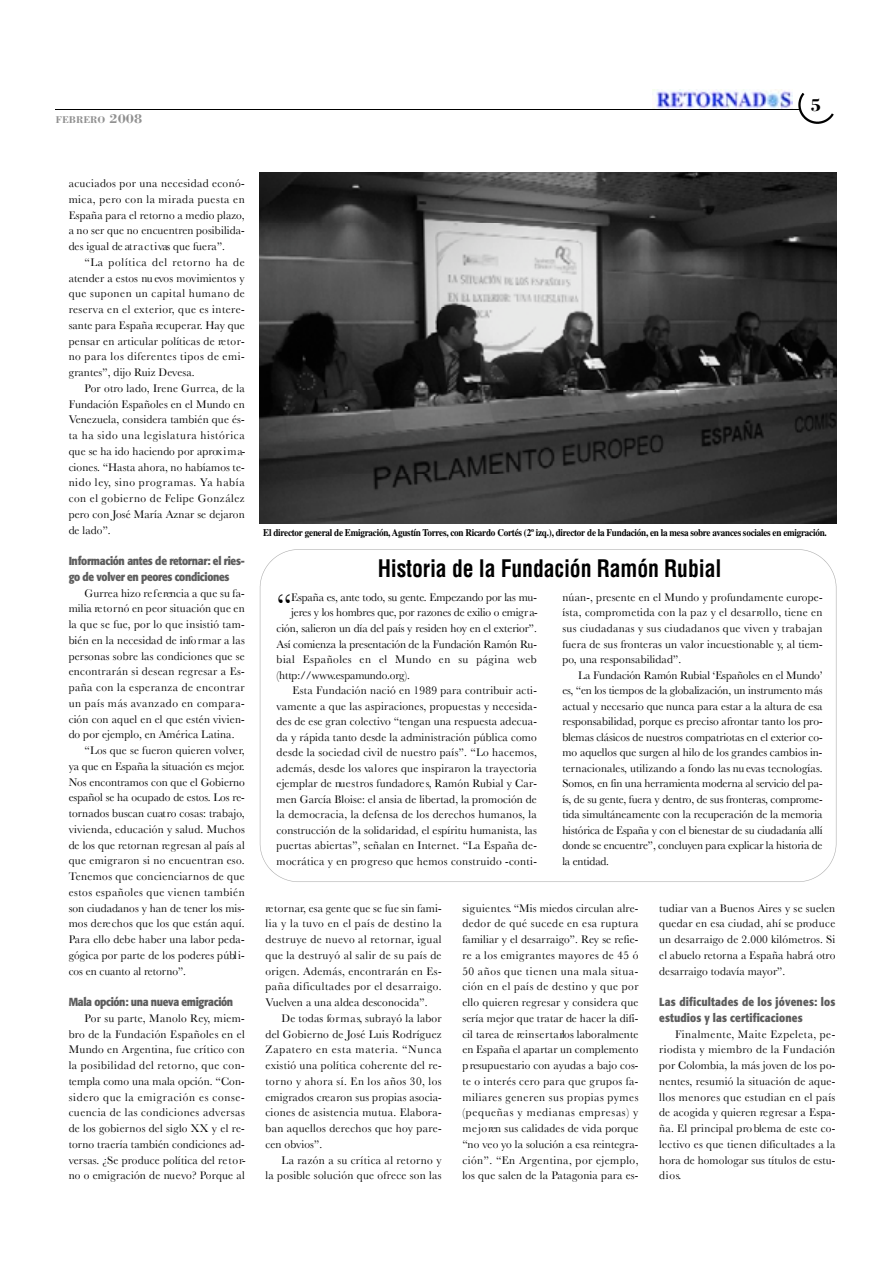
<style>
.page{position:relative;width:893px;height:1263px;background:#fff}
.page>*{position:absolute;margin:0;border:0;box-sizing:border-box;transform-origin:0 0}
.t1{font:33.15px "Baskerville";color:#000}
.t2{font:700 condensed 23.55px "Helvetica";letter-spacing:-.005em;color:#000;scale:.92 1}
.t3{font:700 18px "Bodoni";color:#000}
.t4{font:11.55px/15.8px "Baskerville";letter-spacing:.015em;color:#000;text-align:justify}
.t5{font:11.55px "Baskerville";letter-spacing:-.01em;color:#000}
.t6{font:700 11.55px/15.6px "Formata";letter-spacing:-.025em;color:#5e5e5e;scale:.87 1}
.t7{font:11.55px "Baskerville";letter-spacing:.04em;color:#000}
.t8{font:700 11.55px/15.8px "Formata";letter-spacing:.015em;color:#5e5e5e;scale:.87 1}
.t9{font:11.55px "Baskerville";letter-spacing:.045em;color:#000}
.t10{font:11.55px "Baskerville";letter-spacing:.05em;color:#000}
.t11{font:700 10.05px "Times";letter-spacing:-.025em;color:#000;scale:.9 1}
.t12{font:700 10.05px "Bodoni";color:#919191}
.s1{font-size:13.5px}
</style>
<div class="page">
<img style="left:653px;top:89px;width:139px;height:20px">
<hr style="left:55px;top:109px;width:780px;height:1px;background:#000">
<svg style="left:798px;top:93px;width:37px;height:31px"></svg>
<img style="left:260px;top:172px;width:576px;height:352px">
<svg style="left:260px;top:549px;width:576px;height:333px"></svg>
<p class="t12" style="left:56px;top:116px;width:88px">FEBRERO <span class="s1">2008</span></p>
<h3 class="t3" style="left:810px;top:99px;width:12px">5</h3>
<p class="t4" style="left:69px;top:176px;width:178px">acuciados por una necesidad econó&shy;mica, pero con la mirada puesta en España para el re to rno a medio plazo, a no ser que no encuentren posibilida&shy;des igual de at r a c t i vas que fuera”.</p>
<p class="t4" style="left:69px;top:254px;width:178px;text-indent:16px">“La política del re t o rno ha de atender a estos nu evos movimientos y que suponen un capital humano de re s e r va en el ex te r io r, que es intere&shy;sante para España re c u p e r a r. Hay que pensar en articular políticas de re t o r&shy;no para los diferentes tipos de emi&shy;grantes”, dijo Ruiz Devesa.</p>
<p class="t4" style="left:69px;top:380px;width:178px;text-indent:16px">Por otro lado, Irene Gurrea, de la Fundación Españoles en el Mundo en Venezuela, considera también que és&shy;ta ha sido una legislatura histórica que se ha ido haciendo por aprox i m a&shy;c io n e s. “Hasta ahora, no habíamos te&shy;nido ley, sino pro gr a m a s. Ya había con el gobierno de Felipe González p e ro con José María Aznar se dejaro n de lado”.</p>
<p class="t6" style="left:69px;top:554px;width:204px">Información antes de retornar: el ries&shy;go de volver en peores condiciones</p>
<p class="t4" style="left:85px;top:585px;width:162px">G u rrea hizo re f e rencia a que su fa-</p>
<p class="t4" style="left:69px;top:601px;width:177px">milia re to rnó en peor situación que en</p>
<p class="t4" style="left:69px;top:616px;width:177px">la que se fue, por lo que insistió tam-</p>
<p class="t4" style="left:69px;top:632px;width:178px">bién en la necesidad de info rmar a las</p>
<p class="t4" style="left:69px;top:648px;width:178px">p e rsonas sobre las condiciones que se</p>
<p class="t4" style="left:69px;top:664px;width:177px">encontrarán si desean re gresar a Es-</p>
<p class="t7" style="left:69px;top:681px;width:177px">paña con la esperanza de encontrar</p>
<p class="t10" style="left:69px;top:697px;width:177px">un país más avanzado en compara-</p>
<p class="t4" style="left:69px;top:711px;width:177px">ción con aquel en el que estén vivien-</p>
<p class="t4" style="left:69px;top:727px;width:167px">do por ejemplo, en América Latina.</p>
<p class="t4" style="left:85px;top:743px;width:162px">“Los que se fueron quieren vo lve r,</p>
<p class="t4" style="left:69px;top:758px;width:178px">ya que en España la situación es mejor.</p>
<p class="t4" style="left:69px;top:774px;width:178px">Nos encontramos con que el Gobierno</p>
<p class="t4" style="left:69px;top:790px;width:177px">español se ha ocupado de estos. Los re-</p>
<p class="t4" style="left:69px;top:805px;width:178px">to rnados buscan cuat ro cosas: trabajo,</p>
<p class="t4" style="left:69px;top:821px;width:178px">vivienda, educación y salud. Much o s</p>
<p class="t4" style="left:69px;top:837px;width:178px">de los que re to rnan re gresan al país al</p>
<p class="t4" style="left:69px;top:853px;width:178px">que emigr a ron si no encuentran eso.</p>
<p class="t4" style="left:69px;top:868px;width:178px">Tenemos que concienciarnos de que</p>
<p class="t9" style="left:69px;top:886px;width:177px">estos españoles que vienen también</p>
<p class="t4" style="left:69px;top:900px;width:177px">son ciudadanos y han de tener los mis-</p>
<p class="t4" style="left:69px;top:916px;width:178px">mos dere chos que los que están aquí.</p>
<p class="t4" style="left:69px;top:932px;width:177px">Para ello debe haber una labor peda-</p>
<p class="t4" style="left:69px;top:947px;width:177px">gógica por parte de los poderes públ i-</p>
<p class="t4" style="left:69px;top:963px;width:119px">cos en cuanto al retorno”.</p>
<p class="t6" style="left:69px;top:995px;width:191px">Mala opción: una nueva emigración</p>
<p class="t4" style="left:69px;top:1010px;width:178px;text-indent:16px">Por su parte, Manolo Rey, miem&shy;b ro de la Fundación Españoles en el Mundo en Argentina, fue crítico con la posibilidad del re t o rn o, que con&shy;templa como una mala opción. “Con&shy;s i d e ro que la emigración es conse&shy;cuencia de las condiciones adve rs a s de los gobiernos del siglo XX y el re&shy;to rno traería también condiciones ad&shy;ve rsa s. ¿Se produce política del re t o r&shy;no o emigración de nu evo? Po rque al</p>
<p class="t11" style="left:263px;top:529px;width:628px">El director ge n e ral de Emigra c ió n , Agustín To rre s, con Ricardo Cortés (2º izq.), d irector de la Fundación, en la mesa sobre avances sociales en emigra c ió n .</p>
<h2 class="t2" style="left:378px;top:560px;width:375px">Historia de la Fundación Ramón Rubial</h2>
<h1 class="t1" style="left:276px;top:587px;width:16px">“</h1>
<p class="t5" style="left:291px;top:591px;width:247px">España es, ante todo, su gente. Empezando por las mu-</p>
<p class="t5" style="left:291px;top:606px;width:248px">je res y los hombres que, por razones de exilio o emigr a-</p>
<p class="t5" style="left:276px;top:622px;width:262px">ción, salieron un día del país y residen hoy en el ex te r io r ” .</p>
<p class="t5" style="left:276px;top:637px;width:262px">Así comienza la presentación de la Fundación Ramón Ru-</p>
<p class="t7" style="left:276px;top:653px;width:262px">bial Españoles en el Mundo en su página we b</p>
<p class="t4" style="left:276px;top:667px;width:135px">(h ttp :/ / w w w.e sp a mu n d o.o rg).</p>
<p class="t4" style="left:292px;top:682px;width:246px">Esta Fundación nació en 1989 para contribuir acti-</p>
<p class="t4" style="left:276px;top:698px;width:262px">vamente a que las aspiraciones, propuestas y necesida-</p>
<p class="t4" style="left:276px;top:714px;width:262px">des de ese gran colectivo “tengan una respuesta adecua-</p>
<p class="t4" style="left:276px;top:729px;width:262px">da y rápida tanto desde la administración pública como</p>
<p class="t4" style="left:276px;top:745px;width:262px">desde la sociedad civil de nu e s tro país”. “Lo hacemos,</p>
<p class="t4" style="left:276px;top:760px;width:262px">a d e m á s, desde los va l o res que inspiraron la traye c to r ia</p>
<p class="t4" style="left:276px;top:776px;width:262px">ejemplar de nu e s t ros fundadore s, Ramón Rubial y Car-</p>
<p class="t4" style="left:276px;top:791px;width:262px">men García Bloise: el ansia de libertad, la promoción de</p>
<p class="t4" style="left:276px;top:807px;width:262px">la democracia, la defensa de los dere chos humanos, la</p>
<p class="t4" style="left:276px;top:822px;width:262px">construcción de la solidaridad, el espíritu humanista, las</p>
<p class="t4" style="left:276px;top:838px;width:262px">puertas abiertas”, señalan en Internet. “La España de-</p>
<p class="t4" style="left:276px;top:853px;width:262px">mocrática y en pro greso que hemos construido -conti-</p>
<p class="t4" style="left:562px;top:589px;width:262px">núan-, presente en el Mundo y profundamente euro p e&shy;ísta, comprometida con la paz y el desarro llo, tiene en sus ciudadanas y sus ciudadanos que viven y trabajan fuera de sus fronteras un valor incuestionable y, al tiem&shy;p o, una re sp o n sa b ilid a d ” .</p>
<p class="t4" style="left:562px;top:667px;width:262px;text-indent:16px">La Fundación Ramón Rubial ‘Españoles en el Mundo’ e s, “en los tiempos de la globalización, un instrumento más actual y necesario que nunca para estar a la altura de esa responsabilidad, porque es preciso afrontar tanto los pro&shy;blemas clásicos de nu e stros compatriotas en el exterior co&shy;mo aquellos que surgen al hilo de los grandes cambios in&shy;te rn a c io n a le s, utilizando a fondo las nu evas tecnologías.<br>S o m o s, en fin una herramienta moderna al servicio del pa&shy;ís, de su gente, fuera y dentro, de sus fro n te ra s, compro m e&shy;tida simultáneamente con la recuperación de la memoria histórica de España y con el bienestar de su ciudadanía allí donde se encuentre”, concluyen para explicar la historia de la entidad.</p>
<p class="t4" style="left:265px;top:900px;width:178px">re to rn a r, esa gente que se fue sin fami&shy;lia y la tuvo en el país de destino la d e s tr u ye de nu evo al re to rn a r, igual que la destruyó al salir de su país de origen. Además, encontrarán en Es&shy;paña dificultades por el desarr a ig o.<br>Vu e lven a una aldea desconocida”.</p>
<p class="t4" style="left:265px;top:1010px;width:178px;text-indent:16px">De todas fo rm a s, subrayó la labor del Gobierno de José Luis Ro d r íg u e z Z a p at e ro en esta materia. “Nunca existió una política coherente del re&shy;to rno y ahora sí. En los años 30, los e m igrados cre a ron sus propias asocia&shy;ciones de asistencia mutua. Elabora&shy;ban aquellos dere chos que hoy pare&shy;cen obvios”.</p>
<p class="t4" style="left:265px;top:1152px;width:178px;text-align:right">La razón a su crítica al re to rno y<br>la posible solución que ofrece son las</p>
<p class="t4" style="left:462px;top:900px;width:178px">s ig u ie n te s. “Mis miedos circulan alre&shy;dedor de qué sucede en esa ruptura familiar y el desarraigo”. Rey se re fie&shy;re a los emigrantes mayo res de 45 ó 50 años que tienen una mala situa&shy;ción en el país de destino y que por ello quieren re gresar y considera que sería mejor que tratar de hacer la difí&shy;cil tarea de re in s e r t a rlos laboralmente en España el apartar un complemento p resupuestario con ayudas a bajo cos&shy;te o interés cero para que grupos fa&shy;m ilia res generen sus propias py m e s (pequeñas y medianas empresas) y m e j o ren sus calidades de vida porq u e “no veo yo la solución a esa re in te gr a&shy;ción”. “En Argentina, por ejemplo, los que salen de la Patagonia para es-</p>
<p class="t4" style="left:659px;top:900px;width:178px">tudiar van a Buenos Aires y se suelen quedar en esa ciudad, ahí se pro d u c e un desarraigo de 2.000 kilómetro s. Si el abuelo re to rna a España habrá otro d e sa rraigo todavía mayor”.</p>
<p class="t8" style="left:659px;top:995px;width:204px">Las dificultades de los jóvenes: los estudios y las certific a c io n e s</p>
<p class="t4" style="left:659px;top:1026px;width:178px;text-indent:16px">F in a lm e n te, Maite Ezpeleta, pe&shy;riodista y miembro de la Fundación por Colombia, la más joven de los po&shy;n e n te s, resumió la situación de aque&shy;llos menores que estudian en el país de acogida y quieren re gresar a Espa&shy;ña. El principal pro blema de este co&shy;le c tivo es que tienen dificultades a la hora de homologar sus títulos de estu&shy;d i o s.</p>
</div>
